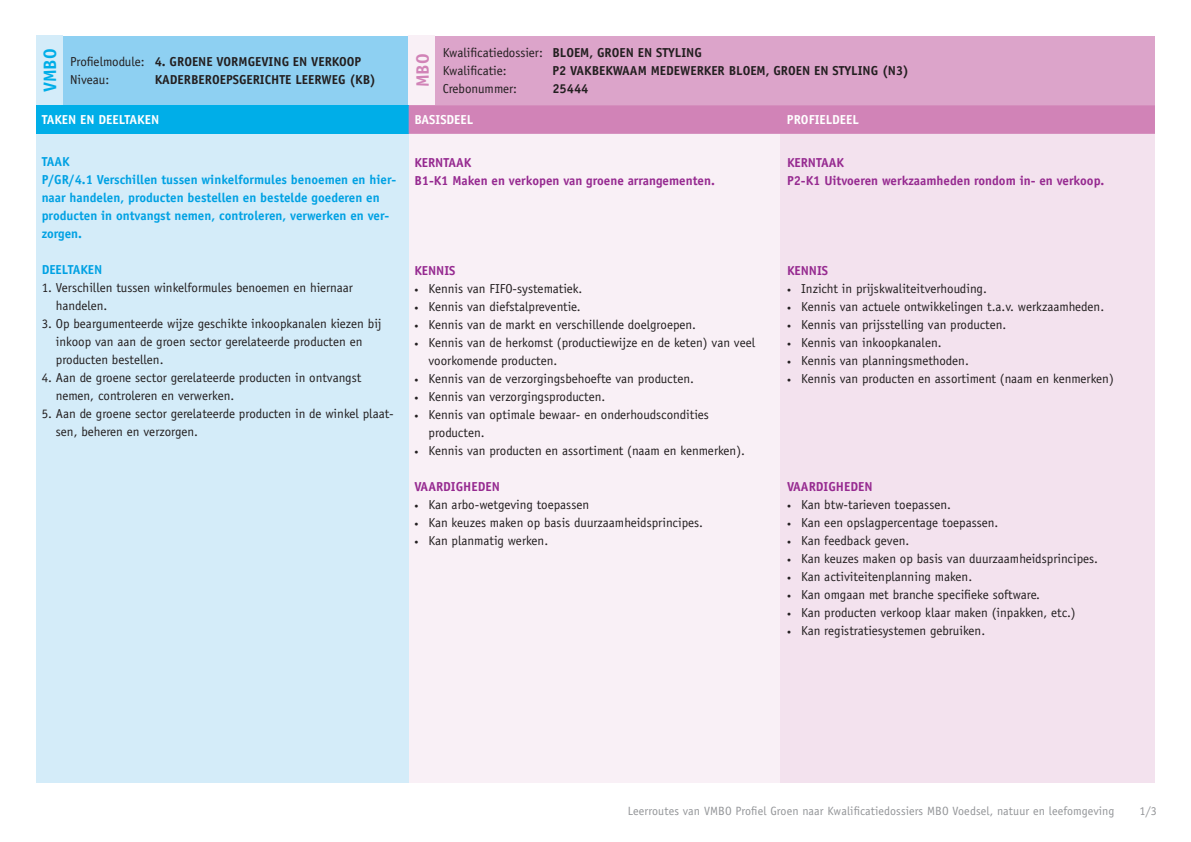
<style>
.page{position:relative;width:1191px;height:842px;background:#fff}
.page>*{position:absolute;margin:0;border:0;box-sizing:border-box;transform-origin:0 0}
.t1{font:700 18px "Officina Sans Std";color:#00aee8}
.t2{font:700 18px "Officina Sans Std";color:#d183b7}
.t3{font:13px/18px "Officina Sans Std";color:#231f20}
.t4{font:700 13px/18px "Officina Sans Std";color:#00a1e3}
.t5{font:700 13px/18px "Officina Sans Std";color:#962a90}
.t6{font:700 13px/18px "Officina Sans Std";color:#231f20}
.t7{font:700 13px "Officina Sans Std";color:#fff}
.t8{font:12px "Officina Sans Std";letter-spacing:.01em;color:#939598}
.s1{font-weight:400}
.s2{font-weight:700}
.s3{font-size:8px}
</style>
<div class="page">
<div style="left:408px;top:63px;width:372px;height:719px;background:#f9f0f6"></div>
<div style="left:780px;top:63px;width:375px;height:719px;background:#f3e2ee"></div>
<div style="left:36px;top:56px;width:372px;height:726px;background:#d4ecf9"></div>
<div style="left:36px;top:36px;width:373px;height:69px;background:#8ed0f2"></div>
<div style="left:409px;top:36px;width:746px;height:69px;background:#dca4ca"></div>
<div style="left:36px;top:105px;width:373px;height:29px;background:#00aee8"></div>
<div style="left:409px;top:105px;width:746px;height:29px;background:#d183b7"></div>
<div style="left:408px;top:36px;width:27px;height:69px;background:#f9f0f6"></div>
<div style="left:36px;top:36px;width:27px;height:69px;background:#d4ecf9"></div>
<h1 class="t1" style="left:39px;top:92px;width:45px;rotate:-90deg">VMBO</h1>
<h1 class="t2" style="left:411px;top:87px;width:35px;rotate:-90deg">MBO</h1>
<p class="t6" style="left:70px;top:53px;width:293px"><span class="s1">Profielmodule:</span> 4. GROENE VORMGEVING EN VERKOOP<br><span class="s1">Niveau:</span></p>
<p class="t6" style="left:155px;top:71px;width:223px">KADERBEROEPSGERICHTE LEERWEG (KB)</p>
<p class="t3" style="left:443px;top:44px;width:261px">Kwalificatiedossier: <span class="s2">BLOEM, GROEN EN STYLING<br></span>Kwalificatie:</p>
<p class="t6" style="left:552px;top:62px;width:358px">P2 VAKBEKWAAM MEDEWERKER BLOEM, GROEN EN STYLING (N3)</p>
<p class="t3" style="left:443px;top:80px;width:76px">Crebonummer:</p>
<p class="t6" style="left:552px;top:80px;width:38px">25444</p>
<p class="t7" style="left:42px;top:112px;width:119px">TAKEN EN DEELTAKEN</p>
<p class="t7" style="left:414px;top:112px;width:60px">BASISDEEL</p>
<p class="t7" style="left:787px;top:112px;width:73px">PROFIELDEEL</p>
<p class="t4" style="left:42px;top:153px;width:356px">TAAK<br>P/GR/4.1 Verschillen tussen winkelformules benoemen en hier&shy;naar handelen, producten bestellen en bestelde goederen en producten in ontvangst nemen, controleren, verwerken en ver&shy;zorgen.</p>
<p class="t4" style="left:42px;top:261px;width:62px">DEELTAKEN</p>
<p class="t3" style="left:56px;top:279px;width:298px;text-indent:-14px">1. Verschillen tussen winkelformules benoemen en hiernaar handelen.</p>
<p class="t3" style="left:56px;top:315px;width:327px;text-indent:-14px">3. Op beargumenteerde wijze geschikte inkoopkanalen kiezen bij inkoop van aan de groen sector gerelateerde producten en producten bestellen.</p>
<p class="t3" style="left:56px;top:369px;width:307px;text-indent:-14px">4. Aan de groene sector gerelateerde producten in ontvangst nemen, controleren en verwerken.</p>
<p class="t3" style="left:56px;top:405px;width:339px;text-indent:-14px">5. Aan de groene sector gerelateerde producten in de winkel plaat&shy;sen, beheren en verzorgen.</p>
<p class="t5" style="left:787px;top:153px;width:319px">KERNTAAK<br>P2-K1 Uitvoeren werkzaamheden rondom in- en verkoop.</p>
<p class="t5" style="left:414px;top:153px;width:302px">KERNTAAK<br>B1-K1 Maken en verkopen van groene arrangementen.</p>
<p class="t5" style="left:787px;top:261px;width:43px">KENNIS</p>
<p class="t3" style="left:787px;top:280px;width:201px"><span class="s3">•</span> Inzicht in prijskwaliteitverhouding.</p>
<p class="t3" style="left:787px;top:298px;width:319px"><span class="s3">•</span> Kennis van actuele ontwikkelingen t.a.v. werkzaamheden.</p>
<p class="t3" style="left:787px;top:316px;width:221px"><span class="s3">•</span> Kennis van prijsstelling van producten.</p>
<p class="t3" style="left:787px;top:334px;width:156px"><span class="s3">•</span> Kennis van inkoopkanalen.</p>
<p class="t3" style="left:787px;top:352px;width:183px"><span class="s3">•</span> Kennis van planningsmethoden.</p>
<p class="t3" style="left:787px;top:370px;width:328px"><span class="s3">•</span> Kennis van producten en assortiment (naam en kenmerken)</p>
<p class="t5" style="left:414px;top:261px;width:43px">KENNIS</p>
<p class="t3" style="left:414px;top:280px;width:170px"><span class="s3">•</span> Kennis van FIFO-systematiek.</p>
<p class="t3" style="left:414px;top:298px;width:168px"><span class="s3">•</span> Kennis van diefstalpreventie.</p>
<p class="t3" style="left:414px;top:316px;width:283px"><span class="s3">•</span> Kennis van de markt en verschillende doelgroepen.</p>
<p class="t3" style="left:428px;top:334px;width:328px;text-indent:-14px"><span class="s3">•</span> Kennis van de herkomst (productiewijze en de keten) van veel voorkomende producten.</p>
<p class="t3" style="left:414px;top:370px;width:281px"><span class="s3">•</span> Kennis van de verzorgingsbehoefte van producten.</p>
<p class="t3" style="left:414px;top:388px;width:192px"><span class="s3">•</span> Kennis van verzorgingsproducten.</p>
<p class="t3" style="left:428px;top:406px;width:282px;text-indent:-14px"><span class="s3">•</span> Kennis van optimale bewaar- en onderhoudscondities producten.</p>
<p class="t3" style="left:414px;top:442px;width:332px"><span class="s3">•</span> Kennis van producten en assortiment (naam en kenmerken).</p>
<p class="t5" style="left:414px;top:477px;width:87px">VAARDIGHEDEN</p>
<p class="t3" style="left:414px;top:496px;width:176px"><span class="s3">•</span> Kan arbo-wetgeving toepassen</p>
<p class="t3" style="left:414px;top:514px;width:290px"><span class="s3">•</span> Kan keuzes maken op basis duurzaamheidsprincipes.</p>
<p class="t3" style="left:414px;top:532px;width:135px"><span class="s3">•</span> Kan planmatig werken.</p>
<p class="t5" style="left:787px;top:477px;width:87px">VAARDIGHEDEN</p>
<p class="t3" style="left:787px;top:496px;width:165px"><span class="s3">•</span> Kan btw-tarieven toepassen.</p>
<p class="t3" style="left:787px;top:514px;width:213px"><span class="s3">•</span> Kan een opslagpercentage toepassen.</p>
<p class="t3" style="left:787px;top:532px;width:124px"><span class="s3">•</span> Kan feedback geven.</p>
<p class="t3" style="left:787px;top:550px;width:312px"><span class="s3">•</span> Kan keuzes maken op basis van duurzaamheidsprincipes.</p>
<p class="t3" style="left:787px;top:568px;width:187px"><span class="s3">•</span> Kan activiteitenplanning maken.</p>
<p class="t3" style="left:787px;top:586px;width:255px"><span class="s3">•</span> Kan omgaan met branche specifieke software.</p>
<p class="t3" style="left:787px;top:604px;width:290px"><span class="s3">•</span> Kan producten verkoop klaar maken (inpakken, etc.)</p>
<p class="t3" style="left:787px;top:622px;width:200px"><span class="s3">•</span> Kan registratiesystemen gebruiken.</p>
<p class="t8" style="left:627px;top:804px;width:488px">Leerroutes van VMBO Profiel Groen naar Kwalificatiedossiers MBO Voedsel, natuur en leefomgeving</p>
<p class="t8" style="left:1139px;top:804px;width:19px">1/3</p>
</div>
